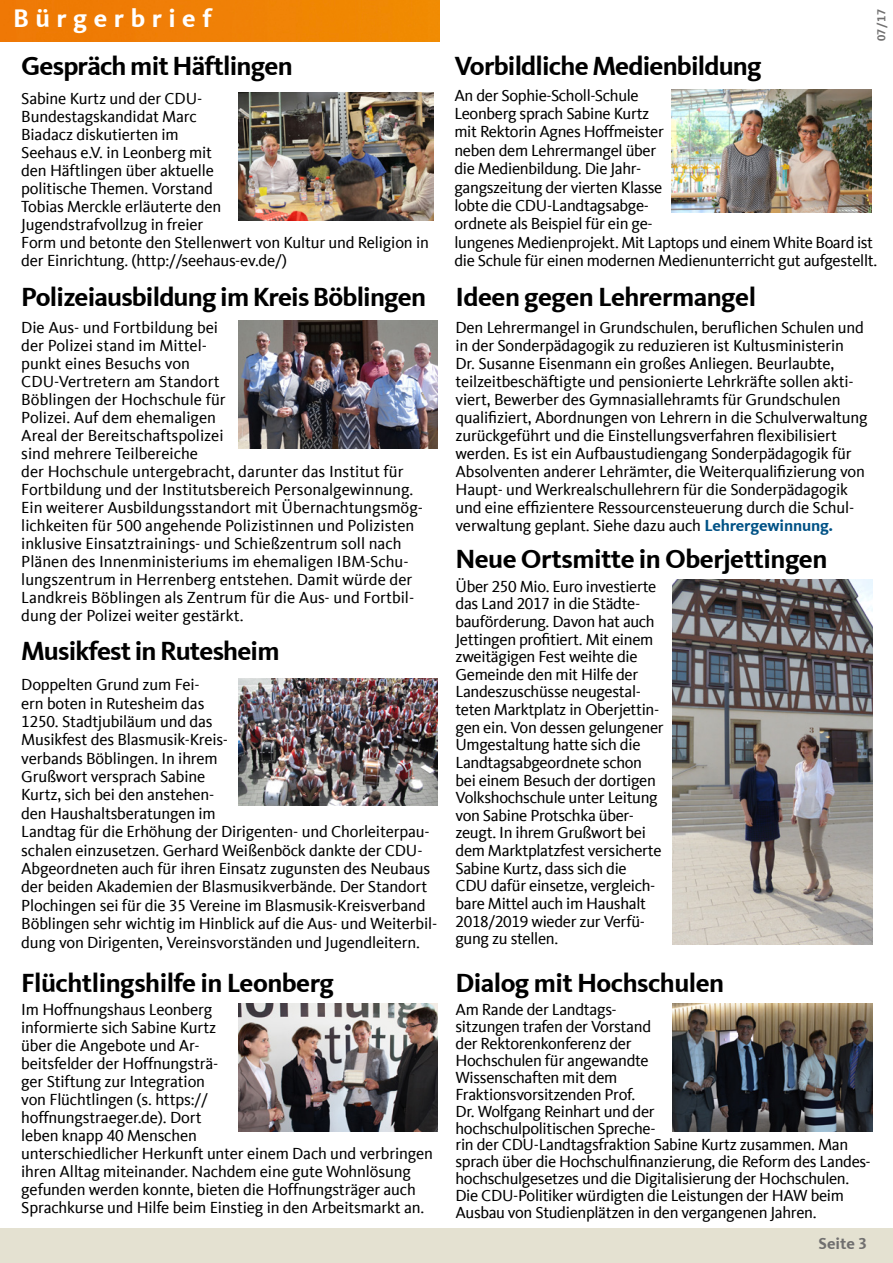
<style>
.page{position:relative;width:893px;height:1263px;background:#fff}
.page>*{position:absolute;margin:0;border:0;box-sizing:border-box;transform-origin:0 0}
.t1{font:700 27px "CDU Kievit Tab";letter-spacing:-.03em;color:#000}
.t2{font:700 26.1px "CDU Kievit Tab";letter-spacing:.25em;color:#fff}
.t3{font:16.5px/18px "CDU Kievit Tab";letter-spacing:-.01em;color:#000}
.t4{font:700 16.5px "CDU Kievit Tab";color:#706f6f}
.t5{font:700 12px "CDU Kievit Tab";color:#706f6f}
.s1{font-weight:700;color:#005286}
</style>
<div class="page">
<img style="left:0;top:0;width:440px;height:41px">
<div style="left:0;top:1228px;width:893px;height:35px;background:#e4e1d1"></div>
<img style="left:671px;top:89px;width:200px;height:124px">
<img style="left:238px;top:92px;width:196px;height:128px">
<img style="left:238px;top:678px;width:200px;height:128px">
<img style="left:672px;top:580px;width:200px;height:364px">
<img style="left:238px;top:321px;width:200px;height:127px">
<img style="left:238px;top:1003px;width:200px;height:128px">
<img style="left:672px;top:1003px;width:200px;height:128px">
<h2 class="t2" style="left:13px;top:3px;width:200px">Bürgerbrief</h2>
<h1 class="t1" style="left:21px;top:51px;width:273px">Gespräch mit Häftlingen</h1>
<p class="t3" style="left:21px;top:90px;width:409px">Sabine Kurtz und der CDU-<br>Bundestagskandidat Marc<br>Biadacz diskutierten im<br>Seehaus e.V. in Leonberg mit<br>den Häftlingen über aktuelle<br>politische Themen. Vorstand<br>Tobias Merckle erläuterte den<br>Jugendstrafvollzug in freier<br>Form und betonte den Stellenwert von Kultur und Religion in der Einrichtung. (http://seehaus-ev.de/)</p>
<h1 class="t1" style="left:21px;top:281px;width:406px">Polizeiausbildung im Kreis Böblingen</h1>
<p class="t3" style="left:21px;top:318px;width:403px">Die Aus- und Fortbildung bei<br>der Polizei stand im Mittel-<br>punkt eines Besuchs von<br>CDU-Vertretern am Standort<br>Böblingen der Hochschule für<br>Polizei. Auf dem ehemaligen<br>Areal der Bereitschaftspolizei<br>sind mehrere Teilbereiche<br>der Hochschule untergebracht, darunter das Institut für Fortbildung und der Institutsbereich Personalgewinnung.<br>Ein weiterer Ausbildungsstandort mit Übernachtungsmög&shy;lichkeiten für 500 angehende Polizistinnen und Polizisten inklusive Einsatztrainings- und Schießzentrum soll nach Plänen des Innenministeriums im ehemaligen IBM-Schu&shy;lungszentrum in Herrenberg entstehen. Damit würde der Landkreis Böblingen als Zentrum für die Aus- und Fortbil&shy;dung der Polizei weiter gestärkt.</p>
<h1 class="t1" style="left:21px;top:635px;width:260px">Musikfest in Rutesheim</h1>
<p class="t3" style="left:21px;top:675px;width:417px;line-height:18.5px">Doppelten Grund zum Fei-<br>ern boten in Rutesheim das<br>1250. Stadtjubiläum und das<br>Musikfest des Blasmusik-Kreis-<br>verbands Böblingen. In ihrem<br>Grußwort versprach Sabine<br>Kurtz, sich bei den anstehen-<br>den Haushaltsberatungen im<br>Landtag für die Erhöhung der Dirigenten- und Chorleiterpau&shy;schalen einzusetzen. Gerhard Weißenböck dankte der CDU-Abgeordneten auch für ihren Einsatz zugunsten des Neubaus der beiden Akademien der Blasmusikverbände. Der Standort Plochingen sei für die 35 Vereine im Blasmusik-Kreisverband Böblingen sehr wichtig im Hinblick auf die Aus- und Weiterbil&shy;dung von Dirigenten, Vereinsvorständen und Jugendleitern.</p>
<h1 class="t1" style="left:21px;top:967px;width:314px">Flüchtlingshilfe in Leonberg</h1>
<p class="t3" style="left:21px;top:1001px;width:413px">Im Hoffnungshaus Leonberg<br>informierte sich Sabine Kurtz<br>über die Angebote und Ar-<br>beitsfelder der Hoffnungsträ-<br>ger Stiftung zur Integration<br>von Flüchtlingen (s. https://<br>hoffnungstraeger.de). Dort<br>leben knapp 40 Menschen<br>unterschiedlicher Herkunft unter einem Dach und verbringen ihren Alltag miteinander. Nachdem eine gute Wohnlösung gefunden werden konnte, bieten die Hoffnungsträger auch Sprachkurse und Hilfe beim Einstieg in den Arbeitsmarkt an.</p>
<p class="t5" style="left:874px;top:41px;width:34px;rotate:-90deg">07/17</p>
<h1 class="t1" style="left:454px;top:51px;width:309px">Vorbildliche Medienbildung</h1>
<p class="t3" style="left:454px;top:86px;width:424px;line-height:18.5px">An der Sophie-Scholl-Schule<br>Leonberg sprach Sabine Kurtz<br>mit Rektorin Agnes Hoffmeister<br>neben dem Lehrermangel über<br>die Medienbildung. Die Jahr-<br>gangszeitung der vierten Klasse<br>lobte die CDU-Landtagsabge-<br>ordnete als Beispiel für ein ge-<br>lungenes Medienprojekt. Mit Laptops und einem White Board ist die Schule für einen modernen Medienunterricht gut aufgestellt.</p>
<h1 class="t1" style="left:455px;top:281px;width:302px">Ideen gegen Lehrermangel</h1>
<p class="t3" style="left:455px;top:318px;width:414px">Den Lehrermangel in Grundschulen, beruflichen Schulen und in der Sonderpädagogik zu reduzieren ist Kultusministerin Dr. Susanne Eisenmann ein großes Anliegen. Beurlaubte, teilzeitbeschäftigte und pensionierte Lehrkräfte sollen akti&shy;viert, Bewerber des Gymnasiallehramts für Grundschulen qualifiziert, Abordnungen von Lehrern in die Schulverwaltung zurückgeführt und die Einstellungsverfahren flexibilisiert werden. Es ist ein Aufbaustudiengang Sonderpädagogik für Absolventen anderer Lehrämter, die Weiterqualifizierung von Haupt- und Werkrealschullehrern für die Sonderpädagogik und eine effizientere Ressourcensteuerung durch die Schul&shy;verwaltung geplant. Siehe dazu auch <span class="s1">Lehrergewinnung.</span></p>
<h1 class="t1" style="left:455px;top:543px;width:373px">Neue Ortsmitte in Oberjettingen</h1>
<p class="t3" style="left:455px;top:577px;width:210px;line-height:17.5px">Über 250 Mio. Euro investierte das Land 2017 in die Städte&shy;bauförderung. Davon hat auch<br>Jettingen profitiert. Mit einem zweitägigen Fest weihte die<br>Gemeinde den mit Hilfe der<br>Landeszuschüsse neugestal&shy;teten Marktplatz in Oberjettin&shy;gen ein. Von dessen gelungener<br>Umgestaltung hatte sich die<br>Landtagsabgeordnete schon bei einem Besuch der dortigen<br>Volkshochschule unter Leitung von Sabine Protschka über&shy;zeugt. In ihrem Grußwort bei dem Marktplatzfest versicherte<br>Sabine Kurtz, dass sich die<br>CDU dafür einsetze, vergleich&shy;bare Mittel auch im Haushalt<br>2018/2019 wieder zur Verfü&shy;gung zu stellen.</p>
<h1 class="t1" style="left:455px;top:967px;width:270px">Dialog mit Hochschulen</h1>
<p class="t3" style="left:455px;top:1001px;width:415px;line-height:17px">Am Rande der Landtags-<br>sitzungen trafen der Vorstand<br>der Rektorenkonferenz der<br>Hochschulen für angewandte<br>Wissenschaften mit dem<br>Fraktionsvorsitzenden Prof.<br>Dr. Wolfgang Reinhart und der<br>hochschulpolitischen Spreche-<br>rin der CDU-Landtagsfraktion Sabine Kurtz zusammen. Man sprach über die Hochschulfinanzierung, die Reform des Landes&shy;hochschulgesetzes und die Digitalisierung der Hochschulen.<br>Die CDU-Politiker würdigten die Leistungen der HAW beim Ausbau von Studienplätzen in den vergangenen Jahren.</p>
<p class="t4" style="left:819px;top:1234px;width:50px">Seite 3</p>
</div>
